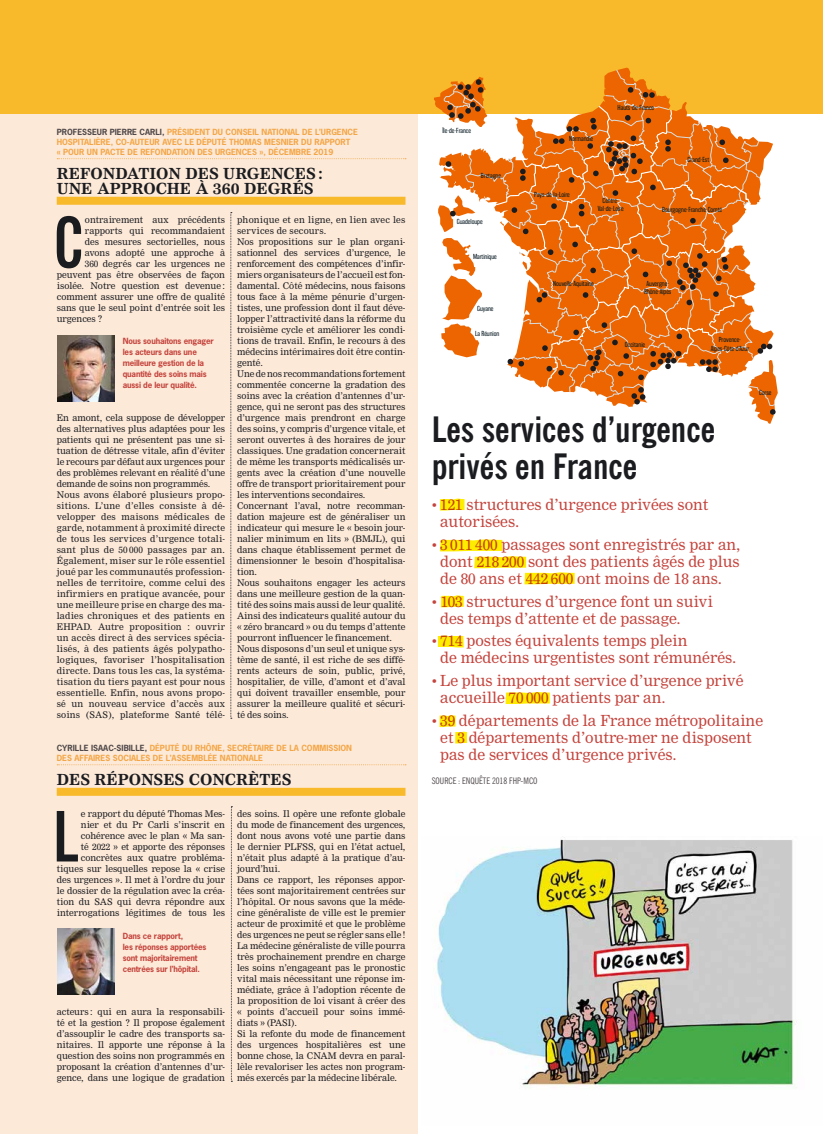
<style>
.page{position:relative;width:823px;height:1134px;background:#fff}
.page>*{position:absolute;margin:0;border:0;box-sizing:border-box;transform-origin:0 0}
.t1{font:700 extra-condensed 69.9px "News Gothic BT";color:#1b1c20}
.t2{font:700 condensed 35px/37px "News Gothic BT";color:#1b1c20}
.t3{font:15px/17px "Nimrod";color:#c5443d}
.t4{font:700 15px/15px "Nimrod";color:#1b1c20}
.t5{font:9px/11px "Nimrod";letter-spacing:-.005em;color:#1b1c20}
.t6{font:9px/11px "Nimrod";letter-spacing:.02em;color:#1b1c20}
.t7{font:condensed 9px "News Gothic BT";color:#4f4849}
.t8{font:700 8px/10px "News Gothic";color:#f4a646}
.t9{font:700 8px/11px "News Gothic";letter-spacing:-.02em;color:#c5443d}
.t10{font:200 6.7px/8.1px "Balboa";color:#061821;text-align:center}
.s1{color:#4f4849}
</style>
<div class="page">
<div style="left:0;top:50px;width:417px;height:1084px;background:#fce9d8"></div>
<div style="left:0;top:0;width:822px;height:113px;background:#f8ba2a"></div>
<img style="left:437px;top:837px;width:360px;height:252px">
<svg style="left:433px;top:68px;width:344px;height:356px"></svg>
<svg style="left:57px;top:158px;width:349px;height:1px"></svg>
<div style="left:57px;top:197px;width:348px;height:8px;background:#f8ba2a"></div>
<img style="left:57px;top:335px;width:57px;height:66px">
<svg style="left:57px;top:764px;width:349px;height:1px"></svg>
<div style="left:57px;top:788px;width:348px;height:8px;background:#f8ba2a"></div>
<img style="left:57px;top:928px;width:57px;height:66px">
<svg style="left:230px;top:212px;width:2px;height:507px"></svg>
<svg style="left:231px;top:806px;width:1px;height:276px"></svg>
<svg style="left:439px;top:498px;width:25px;height:12px"></svg>
<svg style="left:439px;top:539px;width:135px;height:45px"></svg>
<svg style="left:441px;top:595px;width:22px;height:12px"></svg>
<svg style="left:437px;top:635px;width:26px;height:12px"></svg>
<svg style="left:505px;top:692px;width:44px;height:12px"></svg>
<svg style="left:439px;top:715px;width:27px;height:28px"></svg>
<p class="t8" style="left:57px;top:127px;width:302px"><span class="s1">PROFESSEUR PIERRE CARLI,</span> PRÉSIDENT DU CONSEIL NATIONAL DE L’URGENCE<br>HOSPITALIÈRE, CO-AUTEUR AVEC LE DÉPUTÉ THOMAS MESNIER DU RAPPORT<br>« POUR UN PACTE DE REFONDATION DES URGENCES », DÉCEMBRE 2019</p>
<h3 class="t4" style="left:57px;top:166px;width:268px">REFONDATION DES URGENCES :<br>UNE APPROCHE À 360 DEGRÉS</h3>
<h1 class="t1" style="left:53px;top:200px;width:31px">C</h1>
<p class="t5" style="left:85px;top:215px;width:142px">ontrairement aux précédents</p>
<p class="t5" style="left:237px;top:215px;width:170px">phonique et en ligne, en lien avec les services de secours.<br>Nos propositions sur le plan organi&shy;sationnel des services d’urgence, le renforcement des compétences d’infir&shy;miers organisateurs de l’accueil est fon&shy;damental. Côté médecins, nous faisons tous face à la même pénurie d’urgen&shy;tistes, une profession dont il faut déve&shy;lopper l’attractivité dans la réforme du troisième cycle et améliorer les condi&shy;tions de travail. Enfin, le recours à des médecins intérimaires doit être contin&shy;genté.<br>Une de nos recommandations fortement commentée concerne la gradation des soins avec la création d’antennes d’ur&shy;gence, qui ne seront pas des structures d’urgence mais prendront en charge des soins, y compris d’urgence vitale, et seront ouvertes à des horaires de jour classiques. Une gradation concernerait de même les transports médicalisés ur&shy;gents avec la création d’une nouvelle offre de transport prioritairement pour les interventions secondaires.<br>Concernant l’aval, notre recomman&shy;dation majeure est de généraliser un indicateur qui mesure le « besoin jour&shy;nalier minimum en lits » (BMJL), qui dans chaque établissement permet de dimensionner le besoin d’hospitalisa&shy;tion.<br>Nous souhaitons engager les acteurs dans une meilleure gestion de la quan&shy;tité des soins mais aussi de leur qualité.<br>Ainsi des indicateurs qualité autour du « zéro brancard » ou du temps d’attente pourront influencer le financement.<br>Nous disposons d’un seul et unique sys&shy;tème de santé, il est riche de ses diffé&shy;rents acteurs de soin, public, privé, hospitalier, de ville, d’amont et d’aval qui doivent travailler ensemble, pour assurer la meilleure qualité et sécuri&shy;té des soins.</p>
<p class="t5" style="left:85px;top:226px;width:142px">rapports qui recommandaient</p>
<p class="t5" style="left:85px;top:237px;width:142px">des mesures sectorielles, nous</p>
<p class="t5" style="left:85px;top:248px;width:142px">avons adopté une approche à</p>
<p class="t5" style="left:85px;top:259px;width:142px">360 degrés car les urgences ne</p>
<p class="t5" style="left:57px;top:270px;width:170px">peuvent pas être observées de façon</p>
<p class="t5" style="left:57px;top:281px;width:170px">isolée. Notre question est devenue :</p>
<p class="t5" style="left:57px;top:292px;width:170px">comment assurer une offre de qualité</p>
<p class="t5" style="left:57px;top:303px;width:170px">sans que le seul point d’entrée soit les</p>
<p class="t5" style="left:57px;top:314px;width:47px">urgences ?</p>
<p class="t9" style="left:123px;top:336px;width:93px">Nous souhaitons engager les acteurs dans une meilleure gestion de la quantité des soins mais aussi de leur qualité.</p>
<p class="t6" style="left:57px;top:413px;width:170px">En amont, cela suppose de développer des alternatives plus adaptées pour les patients qui ne présentent pas une si&shy;tuation de détresse vitale, afin d’éviter le recours par défaut aux urgences pour des problèmes relevant en réalité d’une demande de soins non programmés.<br>Nous avons élaboré plusieurs propo&shy;sitions. L’une d’elles consiste à dé&shy;velopper des maisons médicales de garde, notamment à proximité directe de tous les services d’urgence totali&shy;sant plus de 50 000 passages par an.<br>Également, miser sur le rôle essentiel joué par les communautés profession&shy;nelles de territoire, comme celui des infirmiers en pratique avancée, pour une meilleure prise en charge des ma&shy;ladies chroniques et des patients en EHPAD. Autre proposition : ouvrir un accès direct à des services spécia&shy;lisés, à des patients âgés polypatho&shy;logiques, favoriser l’hospitalisation directe. Dans tous les cas, la systéma&shy;tisation du tiers payant est pour nous essentielle. Enfin, nous avons propo&shy;sé un nouveau service d’accès aux soins (SAS), plateforme Santé télé-</p>
<p class="t8" style="left:57px;top:743px;width:296px"><span class="s1">CYRILLE ISAAC-SIBILLE,</span> DÉPUTÉ DU RHÔNE, SECRÉTAIRE DE LA COMMISSION<br>DES AFFAIRES SOCIALES DE L’ASSEMBLÉE NATIONALE</p>
<h3 class="t4" style="left:57px;top:772px;width:236px">DES RÉPONSES CONCRÈTES</h3>
<h1 class="t1" style="left:52px;top:794px;width:27px">L</h1>
<p class="t5" style="left:237px;top:809px;width:170px">des soins. Il opère une refonte globale du mode de financement des urgences, dont nous avons voté une partie dans le dernier PLFSS, qui en l’état actuel, n’était plus adapté à la pratique d’au&shy;jourd’hui.<br>Dans ce rapport, les réponses appor&shy;tées sont majoritairement centrées sur l’hôpital. Or nous savons que la méde&shy;cine généraliste de ville est le premier acteur de proximité et que le problème des urgences ne peut se régler sans elle !<br>La médecine généraliste de ville pourra très prochainement prendre en charge les soins n’engageant pas le pronostic vital mais nécessitant une réponse im&shy;médiate, grâce à l’adoption récente de la proposition de loi visant à créer des « points d’accueil pour soins immé&shy;diats » (PASI).<br>Si la refonte du mode de financement des urgences hospitalières est une bonne chose, la CNAM devra en paral&shy;lèle revaloriser les actes non program&shy;més exercés par la médecine libérale.</p>
<p class="t5" style="left:57px;top:809px;width:170px;text-align:right">e rapport du député Thomas Mes-<br>nier et du Pr Carli s’inscrit en cohérence avec le plan « Ma san-<br>té 2022 » et apporte des réponses concrètes aux quatre probléma&shy;tiques sur lesquelles repose la « crise des urgences ». Il met à l’ordre du jour le dossier de la régulation avec la créa&shy;tion du SAS qui devra répondre aux interrogations légitimes de tous les</p>
<p class="t9" style="left:123px;top:930px;width:85px">Dans ce rapport,<br>les réponses apportées sont majoritairement centrées sur l’hôpital.</p>
<p class="t5" style="left:57px;top:1007px;width:170px;text-align:justify">acteurs : qui en aura la responsabili&shy;té et la gestion ? Il propose également d’assouplir le cadre des transports sa&shy;nitaires. Il apporte une réponse à la question des soins non programmés en proposant la création d’antennes d’ur&shy;gence, dans une logique de gradation</p>
<p class="t10" style="left:442px;top:127px;width:30px">Île-de-France</p>
<p class="t10" style="left:480px;top:172px;width:22px">Bretagne</p>
<p class="t10" style="left:456px;top:217px;width:27px">Guadeloupe</p>
<p class="t10" style="left:472px;top:253px;width:25px">Martinique</p>
<p class="t10" style="left:476px;top:304px;width:18px">Guyane</p>
<p class="t10" style="left:475px;top:329px;width:25px">La Réunion</p>
<p class="t10" style="left:568px;top:135px;width:26px">Normandie</p>
<p class="t10" style="left:617px;top:104px;width:38px">Hauts-de-France</p>
<p class="t10" style="left:687px;top:155px;width:23px">Grand-Est</p>
<p class="t10" style="left:534px;top:190px;width:37px">Pays-de-la-Loire</p>
<p class="t10" style="left:597px;top:197px;width:28px">Centre-<br>Val-de-Loire</p>
<p class="t10" style="left:662px;top:206px;width:61px">Bourgogne-Franche-Comté</p>
<p class="t10" style="left:552px;top:279px;width:42px">Nouvelle-Aquitaine</p>
<p class="t10" style="left:643px;top:279px;width:29px">Auvergne-<br>Rhône-Alpes</p>
<p class="t10" style="left:624px;top:341px;width:22px">Occitanie</p>
<p class="t10" style="left:710px;top:336px;width:40px">Provence-<br>Alpes-Côte-d’Azur</p>
<h2 class="t2" style="left:431px;top:410px;width:285px">Les services d’urgence privés en France</h2>
<p class="t10" style="left:758px;top:388px;width:14px">Corse</p>
<h3 class="t3" style="left:440px;top:497px;width:270px;text-indent:-9px">• 121 structures d’urgence privées sont autorisées.</h3>
<h3 class="t3" style="left:440px;top:536px;width:301px;text-align:justify;text-indent:-9px">• 3 011 400 passages sont enregistrés par an, dont 218 200 sont des patients âgés de plus de 80 ans et 442 600 ont moins de 18 ans.</h3>
<h3 class="t3" style="left:440px;top:593px;width:274px;text-indent:-9px">• 103 structures d’urgence font un suivi des temps d’attente et de passage.</h3>
<h3 class="t3" style="left:440px;top:633px;width:297px;text-indent:-9px">• 714 postes équivalents temps plein<br>de médecins urgentistes sont rémunérés.</h3>
<h3 class="t3" style="left:440px;top:672px;width:305px;text-indent:-9px">• Le plus important service d’urgence privé accueille 70 000 patients par an.</h3>
<h3 class="t3" style="left:440px;top:712px;width:324px;text-indent:-9px">• 39 départements de la France métropolitaine et 3 départements d’outre-mer ne disposent pas de services d’urgence privés.</h3>
<p class="t7" style="left:431px;top:776px;width:107px">SOURCE : ENQUÊTE 2018 FHP-MCO</p>
</div>
